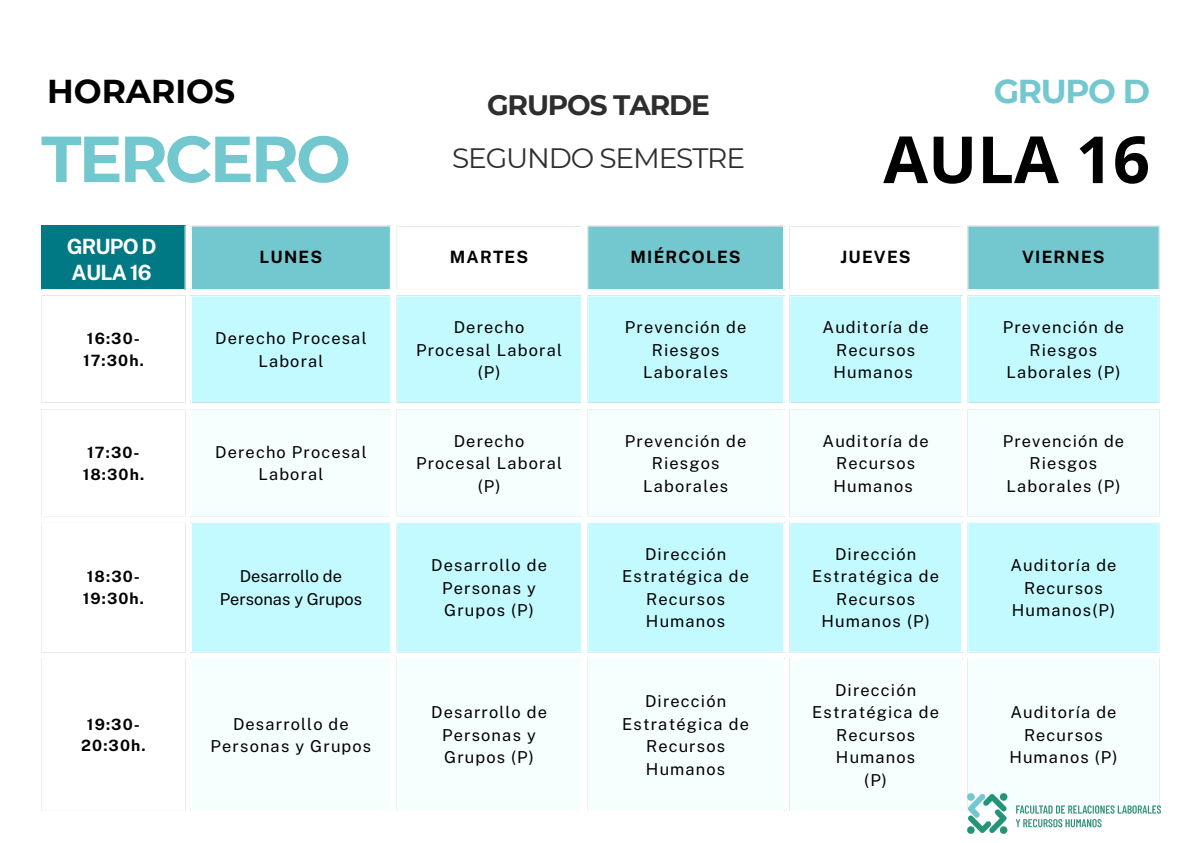
<style>
.page{position:relative;width:1191px;height:843px;background:#fff}
.page>*{position:absolute;margin:0;border:0;box-sizing:border-box;transform-origin:0 0}
.t1{font:700 65px "Montserrat";letter-spacing:-.04em;color:#73c8d0}
.t2{font:700 65px "Open Sans";color:#000}
.t3{font:700 33px "Montserrat";color:#000}
.t4{font:700 33px "Montserrat";letter-spacing:-.04em;color:#73c8d0}
.t5{font:28px "Montserrat";letter-spacing:-.04em;color:#2e2e2e}
.t6{font:700 28px "Montserrat";letter-spacing:-.04em;color:#2e2e2e}
.t7{font:700 21px "Public Sans";letter-spacing:-.04em;color:#fff}
.t8{font:700 17px "Public Sans";letter-spacing:.07em;color:#000}
.t9{font:16.4px/22.5px "Public Sans";letter-spacing:.07em;color:#000;text-align:center}
.t10{font:16.4px/22.5px "Public Sans";color:#000;text-align:center}
.t11{font:700 15.6px/21.8px "Public Sans";letter-spacing:.07em;color:#000}
</style>
<div class="page">
<div style="left:41px;top:225px;width:145px;height:65px;background:#007984"></div>
<svg style="left:192px;top:226px;width:966px;height:64px;fill:#73c8d0"></svg>
<div style="left:191px;top:295px;width:968px;height:109px;background:#c3faff"></div>
<svg style="left:191px;top:409px;width:968px;height:250px;fill:#c6faff"></svg>
<hr style="left:41px;top:289px;width:144px;height:1px;background:#fff">
<hr style="left:191px;top:296px;width:1px;height:106px;background:#fff">
<hr style="left:390px;top:296px;width:1px;height:106px;background:#fff">
<hr style="left:191px;top:402px;width:200px;height:1px;background:#fff">
<hr style="left:396px;top:296px;width:1px;height:106px;background:#fff">
<hr style="left:581px;top:296px;width:1px;height:106px;background:#fff">
<hr style="left:396px;top:402px;width:186px;height:1px;background:#fff">
<hr style="left:587px;top:296px;width:1px;height:106px;background:#fff">
<hr style="left:783px;top:296px;width:1px;height:106px;background:#fff">
<hr style="left:587px;top:402px;width:197px;height:1px;background:#fff">
<hr style="left:789px;top:296px;width:1px;height:106px;background:#fff">
<hr style="left:960px;top:296px;width:1px;height:106px;background:#fff">
<hr style="left:789px;top:402px;width:172px;height:1px;background:#fff">
<hr style="left:967px;top:296px;width:1px;height:106px;background:#fff">
<hr style="left:1158px;top:296px;width:1px;height:106px;background:#fff">
<hr style="left:967px;top:402px;width:192px;height:1px;background:#fff">
<hr style="left:191px;top:409px;width:1px;height:106px;background:#fff">
<hr style="left:390px;top:409px;width:1px;height:106px;background:#fff">
<hr style="left:191px;top:515px;width:200px;height:1px;background:#fff">
<hr style="left:396px;top:409px;width:1px;height:106px;background:#fff">
<hr style="left:581px;top:409px;width:1px;height:106px;background:#fff">
<hr style="left:396px;top:515px;width:186px;height:1px;background:#fff">
<hr style="left:587px;top:409px;width:1px;height:106px;background:#fff">
<hr style="left:783px;top:409px;width:1px;height:106px;background:#fff">
<hr style="left:587px;top:515px;width:197px;height:1px;background:#fff">
<hr style="left:789px;top:409px;width:1px;height:106px;background:#fff">
<hr style="left:960px;top:409px;width:1px;height:106px;background:#fff">
<hr style="left:789px;top:515px;width:172px;height:1px;background:#fff">
<hr style="left:967px;top:409px;width:1px;height:106px;background:#fff">
<hr style="left:1158px;top:409px;width:1px;height:106px;background:#fff">
<hr style="left:967px;top:515px;width:192px;height:1px;background:#fff">
<hr style="left:191px;top:523px;width:1px;height:128px;background:#fff">
<hr style="left:390px;top:523px;width:1px;height:128px;background:#fff">
<hr style="left:191px;top:522px;width:200px;height:1px;background:#fff">
<hr style="left:191px;top:651px;width:200px;height:1px;background:#fff">
<hr style="left:396px;top:523px;width:1px;height:128px;background:#fff">
<hr style="left:581px;top:523px;width:1px;height:128px;background:#fff">
<hr style="left:396px;top:522px;width:186px;height:1px;background:#fff">
<hr style="left:396px;top:651px;width:186px;height:1px;background:#fff">
<hr style="left:587px;top:523px;width:1px;height:128px;background:#fff">
<hr style="left:783px;top:523px;width:1px;height:128px;background:#fff">
<hr style="left:587px;top:522px;width:197px;height:1px;background:#fff">
<hr style="left:587px;top:651px;width:197px;height:1px;background:#fff">
<hr style="left:789px;top:523px;width:1px;height:128px;background:#fff">
<hr style="left:960px;top:523px;width:1px;height:128px;background:#fff">
<hr style="left:789px;top:522px;width:172px;height:1px;background:#fff">
<hr style="left:789px;top:651px;width:172px;height:1px;background:#fff">
<hr style="left:967px;top:523px;width:1px;height:128px;background:#fff">
<hr style="left:1158px;top:523px;width:1px;height:128px;background:#fff">
<hr style="left:967px;top:522px;width:192px;height:1px;background:#fff">
<hr style="left:967px;top:651px;width:192px;height:1px;background:#fff">
<hr style="left:191px;top:658px;width:1px;height:151px;background:#fff">
<hr style="left:390px;top:658px;width:1px;height:151px;background:#fff">
<hr style="left:191px;top:657px;width:200px;height:1px;background:#fff">
<hr style="left:396px;top:658px;width:1px;height:151px;background:#fff">
<hr style="left:581px;top:658px;width:1px;height:151px;background:#fff">
<hr style="left:396px;top:657px;width:186px;height:1px;background:#fff">
<hr style="left:587px;top:658px;width:1px;height:151px;background:#fff">
<hr style="left:783px;top:658px;width:1px;height:151px;background:#fff">
<hr style="left:587px;top:657px;width:197px;height:1px;background:#fff">
<hr style="left:789px;top:658px;width:1px;height:151px;background:#fff">
<hr style="left:960px;top:658px;width:1px;height:151px;background:#fff">
<hr style="left:789px;top:657px;width:172px;height:1px;background:#fff">
<hr style="left:967px;top:658px;width:1px;height:151px;background:#fff">
<hr style="left:1158px;top:658px;width:1px;height:151px;background:#fff">
<hr style="left:967px;top:657px;width:192px;height:1px;background:#fff">
<hr style="left:185px;top:225px;width:1px;height:65px;background:#fff">
<hr style="left:390px;top:226px;width:1px;height:63px;background:#fff">
<hr style="left:191px;top:289px;width:200px;height:1px;background:#fff">
<hr style="left:396px;top:226px;width:1px;height:63px;background:#fff">
<hr style="left:581px;top:226px;width:1px;height:63px;background:#fff">
<hr style="left:396px;top:289px;width:186px;height:1px;background:#fff">
<hr style="left:587px;top:226px;width:1px;height:63px;background:#fff">
<hr style="left:783px;top:226px;width:1px;height:63px;background:#fff">
<hr style="left:587px;top:289px;width:197px;height:1px;background:#fff">
<hr style="left:789px;top:226px;width:1px;height:63px;background:#fff">
<hr style="left:960px;top:226px;width:1px;height:63px;background:#fff">
<hr style="left:789px;top:289px;width:172px;height:1px;background:#fff">
<hr style="left:967px;top:226px;width:1px;height:63px;background:#fff">
<hr style="left:967px;top:289px;width:192px;height:1px;background:#fff">
<hr style="left:191px;top:295px;width:200px;height:1px;background:#fff">
<hr style="left:396px;top:295px;width:186px;height:1px;background:#fff">
<hr style="left:587px;top:295px;width:197px;height:1px;background:#fff">
<hr style="left:789px;top:295px;width:172px;height:1px;background:#fff">
<hr style="left:967px;top:295px;width:192px;height:1px;background:#fff">
<img style="left:967px;top:793px;width:192px;height:40px">
<p class="t3" style="left:47px;top:71px;width:189px">HORARIOS</p>
<p class="t4" style="left:993px;top:71px;width:158px">GRUPO D</p>
<p class="t2" style="left:883px;top:114px;width:268px">AULA 16</p>
<p class="t6" style="left:487px;top:88px;width:224px">GRUPOS TARDE</p>
<p class="t1" style="left:41px;top:119px;width:311px">TERCERO</p>
<p class="t5" style="left:452px;top:141px;width:294px">SEGUNDO SEMESTRE</p>
<p class="t7" style="left:67px;top:233px;width:91px">GRUPO D</p>
<p class="t7" style="left:72px;top:260px;width:81px">AULA 16</p>
<h2 class="t8" style="left:259px;top:246px;width:64px">LUNES</h2>
<h1 class="t8" style="left:450px;top:246px;width:80px">MARTES</h1>
<h3 class="t8" style="left:630px;top:246px;width:112px">MIÉRCOLES</h3>
<h4 class="t8" style="left:840px;top:246px;width:72px">JUEVES</h4>
<h2 class="t8" style="left:1022px;top:246px;width:84px">VIERNES</h2>
<h1 class="t11" style="left:83px;top:328px;width:62px">16:30-<br>17:30h.</h1>
<p class="t9" style="left:215px;top:327px;width:153px">Derecho Procesal<br>Laboral</p>
<p class="t9" style="left:416px;top:316px;width:147px">Derecho<br>Procesal Laboral (P)</p>
<p class="t9" style="left:625px;top:316px;width:123px">Prevención de<br>Riesgos<br>Laborales</p>
<p class="t9" style="left:822px;top:316px;width:108px">Auditoría de<br>Recursos<br>Humanos</p>
<p class="t9" style="left:1002px;top:316px;width:123px">Prevención de<br>Riesgos<br>Laborales (P)</p>
<p class="t11" style="left:83px;top:441px;width:63px">17:30-<br>18:30h.</p>
<p class="t9" style="left:215px;top:440px;width:153px">Derecho Procesal<br>Laboral</p>
<p class="t9" style="left:416px;top:429px;width:147px">Derecho<br>Procesal Laboral (P)</p>
<p class="t9" style="left:625px;top:429px;width:123px">Prevención de<br>Riesgos<br>Laborales</p>
<p class="t9" style="left:822px;top:429px;width:108px">Auditoría de<br>Recursos<br>Humanos</p>
<p class="t9" style="left:1002px;top:429px;width:123px">Prevención de<br>Riesgos<br>Laborales (P)</p>
<p class="t11" style="left:83px;top:565px;width:63px">18:30-<br>19:30h.</p>
<p class="t10" style="left:220px;top:565px;width:144px">Desarrollo de<br>Personas y Grupos</p>
<p class="t9" style="left:431px;top:553px;width:117px">Desarrollo de<br>Personas y<br>Grupos (P)</p>
<p class="t9" style="left:622px;top:542px;width:128px">Dirección<br>Estratégica de<br>Recursos<br>Humanos</p>
<p class="t9" style="left:812px;top:542px;width:128px">Dirección<br>Estratégica de<br>Recursos<br>Humanos (P)</p>
<p class="t9" style="left:1010px;top:553px;width:108px">Auditoría de<br>Recursos<br>Humanos(P)</p>
<p class="t11" style="left:81px;top:712px;width:66px;text-align:center">19:30-<br>20:30h.</p>
<p class="t9" style="left:211px;top:712px;width:162px">Desarrollo de<br>Personas y Grupos</p>
<p class="t9" style="left:431px;top:700px;width:117px">Desarrollo de<br>Personas y<br>Grupos (P)</p>
<p class="t9" style="left:622px;top:689px;width:128px">Dirección<br>Estratégica de<br>Recursos<br>Humanos</p>
<p class="t9" style="left:812px;top:678px;width:128px">Dirección<br>Estratégica de<br>Recursos<br>Humanos</p>
<p class="t9" style="left:864px;top:768px;width:24px">(P)</p>
<p class="t9" style="left:1009px;top:700px;width:110px">Auditoría de<br>Recursos<br>Humanos (P)</p>
</div>
